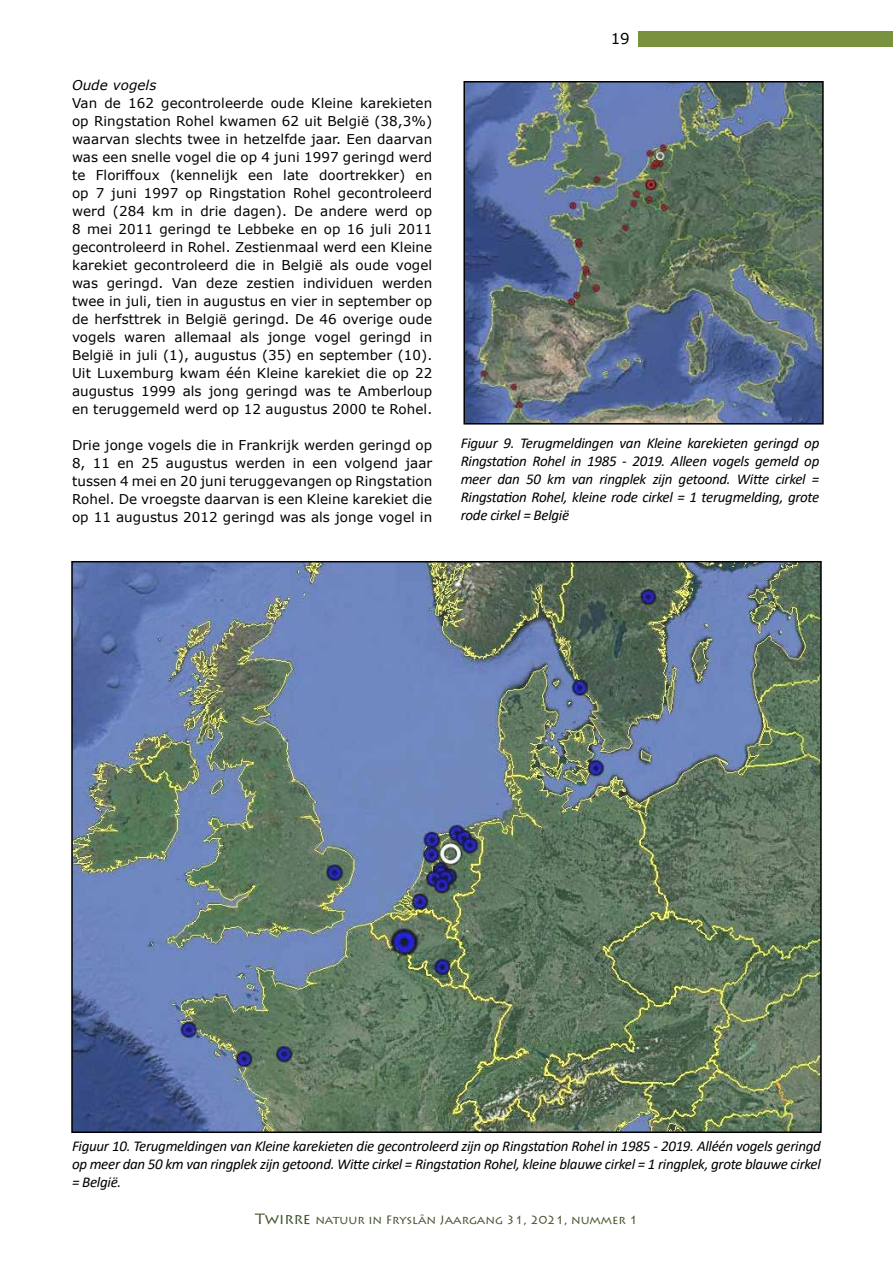
<style>
.page{position:relative;width:893px;height:1263px;background:#fff}
.page>*{position:absolute;margin:0;border:0;box-sizing:border-box;transform-origin:0 0}
.t1{font:italic 15px/18px "Calibri";letter-spacing:-.02em;color:#000;text-align:justify}
.t2{font:15px "Verdana";color:#000}
.t3{font:13.5px/18px "Verdana";letter-spacing:.005em;color:#000;text-align:justify}
.t4{font:italic 13.5px "Verdana";letter-spacing:.005em;color:#000}
.t5{font:12px "Lithos Pro";color:#405129}
.s1{font-size:15px}
</style>
<div class="page">
<div style="left:638px;top:31px;width:255px;height:16px;background:#7a9140"></div>
<img style="left:466px;top:84px;width:355px;height:337px">
<div style="left:463px;top:81px;width:361px;height:343px;border:2px solid #000"></div>
<img style="left:74px;top:564px;width:745px;height:566px">
<p class="t2" style="left:611px;top:28px;width:21px">19</p>
<p class="t4" style="left:72px;top:76px;width:86px">Oude vogels</p>
<p class="t3" style="left:72px;top:94px;width:362px">Van de 162 gecontroleerde oude Kleine karekieten op Ringstation Rohel kwamen 62 uit België (38,3%) waarvan slechts twee in hetzelfde jaar. Een daarvan was een snelle vogel die op 4 juni 1997 geringd werd te Floriffoux (kennelijk een late doortrekker) en op 7 juni 1997 op Ringstation Rohel gecontroleerd werd (284 km in drie dagen). De andere werd op 8 mei 2011 geringd te Lebbeke en op 16 juli 2011 gecontroleerd in Rohel. Zestienmaal werd een Kleine karekiet gecontroleerd die in België als oude vogel was geringd. Van deze zestien individuen werden twee in juli, tien in augustus en vier in september op de herfsttrek in België geringd. De 46 overige oude vogels waren allemaal als jonge vogel geringd in België in juli (1), augustus (35) en september (10).<br>Uit Luxemburg kwam één Kleine karekiet die op 22 augustus 1999 als jong geringd was te Amberloup en teruggemeld werd op 12 augustus 2000 te Rohel.</p>
<p class="t3" style="left:72px;top:436px;width:362px">Drie jonge vogels die in Frankrijk werden geringd op 8, 11 en 25 augustus werden in een volgend jaar tussen 4 mei en 20 juni teruggevangen op Ringstation Rohel. De vroegste daarvan is een Kleine karekiet die op 11 augustus 2012 geringd was als jonge vogel in</p>
<p class="t1" style="left:461px;top:433px;width:360px">Figuur 9. Terugmeldingen van Kleine karekieten geringd op Ringstation Rohel in 1985 - 2019. Alleen vogels gemeld op meer dan 50 km van ringplek zijn getoond. Witte cirkel = Ringstation Rohel, kleine rode cirkel = 1 terugmelding, grote rode cirkel = België</p>
<p class="t1" style="left:72px;top:1136px;width:750px">Figuur 10. Terugmeldingen van Kleine karekieten die gecontroleerd zijn op Ringstation Rohel in 1985 - 2019. Alléén vogels geringd op meer dan 50 km van ringplek zijn getoond. Witte cirkel = Ringstation Rohel, kleine blauwe cirkel = 1 ringplek, grote blauwe cirkel = België.</p>
<p class="t5" style="left:255px;top:1212px;width:384px"><span class="s1">Twirre</span> natuur in Fryslân Jaargang 31, 2021, nummer 1</p>
</div>
